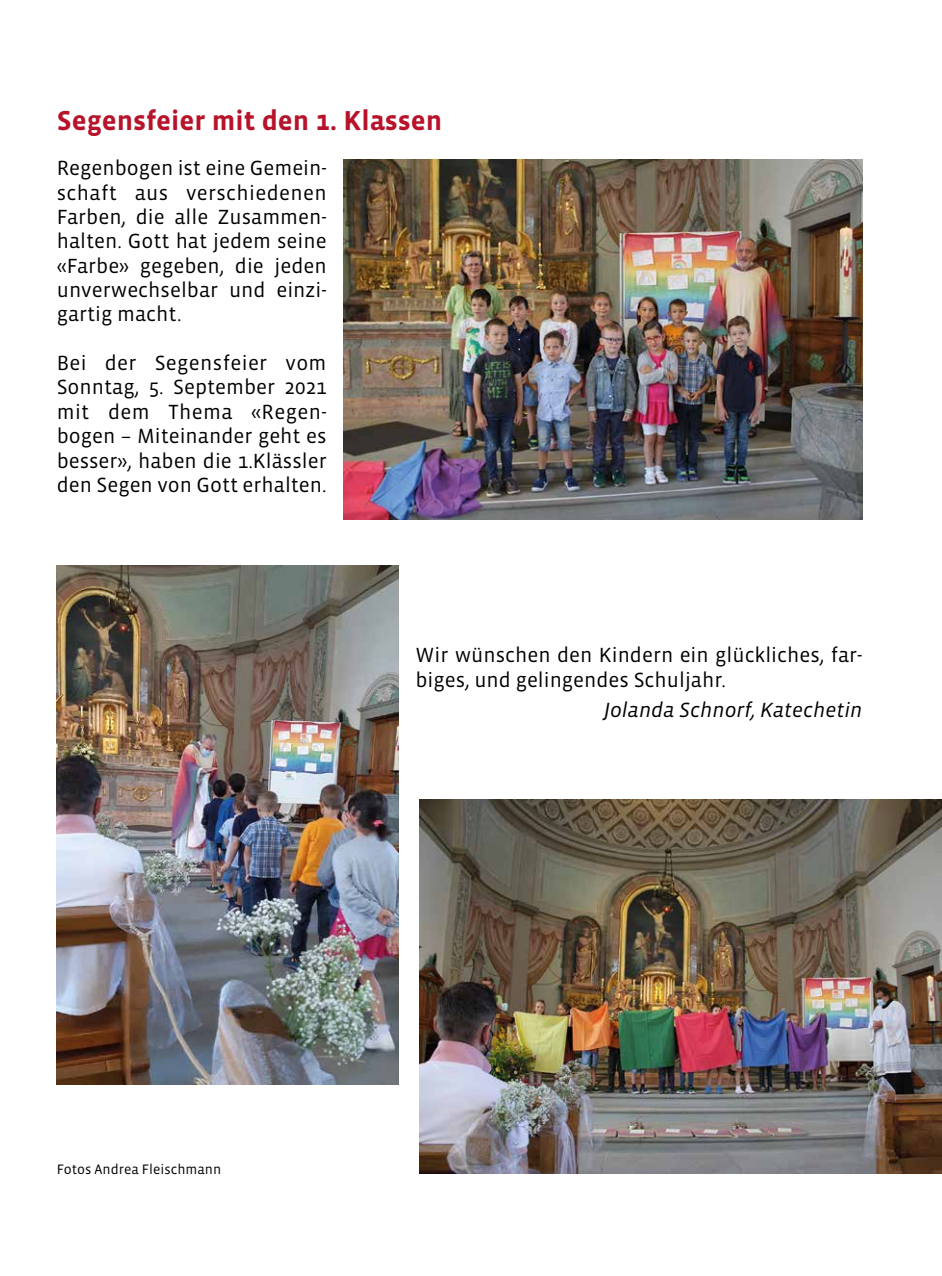
<style>
.page{position:relative;width:942px;height:1276px;background:#fff}
.page>*{position:absolute;margin:0;border:0;box-sizing:border-box;transform-origin:0 0}
.t1{font:700 28px "Vista Sans";color:#b7142c}
.t2{font:21px/24.4px "Vista Sans";color:#000;text-align:justify}
.t3{font:italic 21px "Vista Sans";color:#000}
.t4{font:14px "Vista Sans";color:#000}
</style>
<div class="page">
<img style="left:343px;top:159px;width:519px;height:360px">
<img style="left:57px;top:566px;width:341px;height:518px">
<img style="left:419px;top:799px;width:522px;height:375px">
<h1 class="t1" style="left:57px;top:106px;width:387px">Segensfeier mit den 1. Klassen</h1>
<p class="t2" style="left:57px;top:157px;width:271px">Regenbogen ist eine Gemein&shy;schaft aus verschiedenen Farben, die alle Zusammen&shy;halten. Gott hat jedem seine «Farbe» gegeben, die jeden unverwechselbar und einzi&shy;gartig macht.</p>
<p class="t2" style="left:57px;top:351px;width:271px">Bei der Segensfeier vom Sonntag, 5. September 2021 mit dem Thema «Regen&shy;bogen – Miteinander geht es besser», haben die 1.Klässler den Segen von Gott erhalten.</p>
<p class="t4" style="left:57px;top:1162px;width:166px">Fotos Andrea Fleischmann</p>
<p class="t2" style="left:415px;top:643px;width:448px">Wir wünschen den Kindern ein glückliches, far&shy;biges, und gelingendes Schuljahr.</p>
<p class="t3" style="left:603px;top:699px;width:260px">Jolanda Schnorf, Katechetin</p>
</div>
